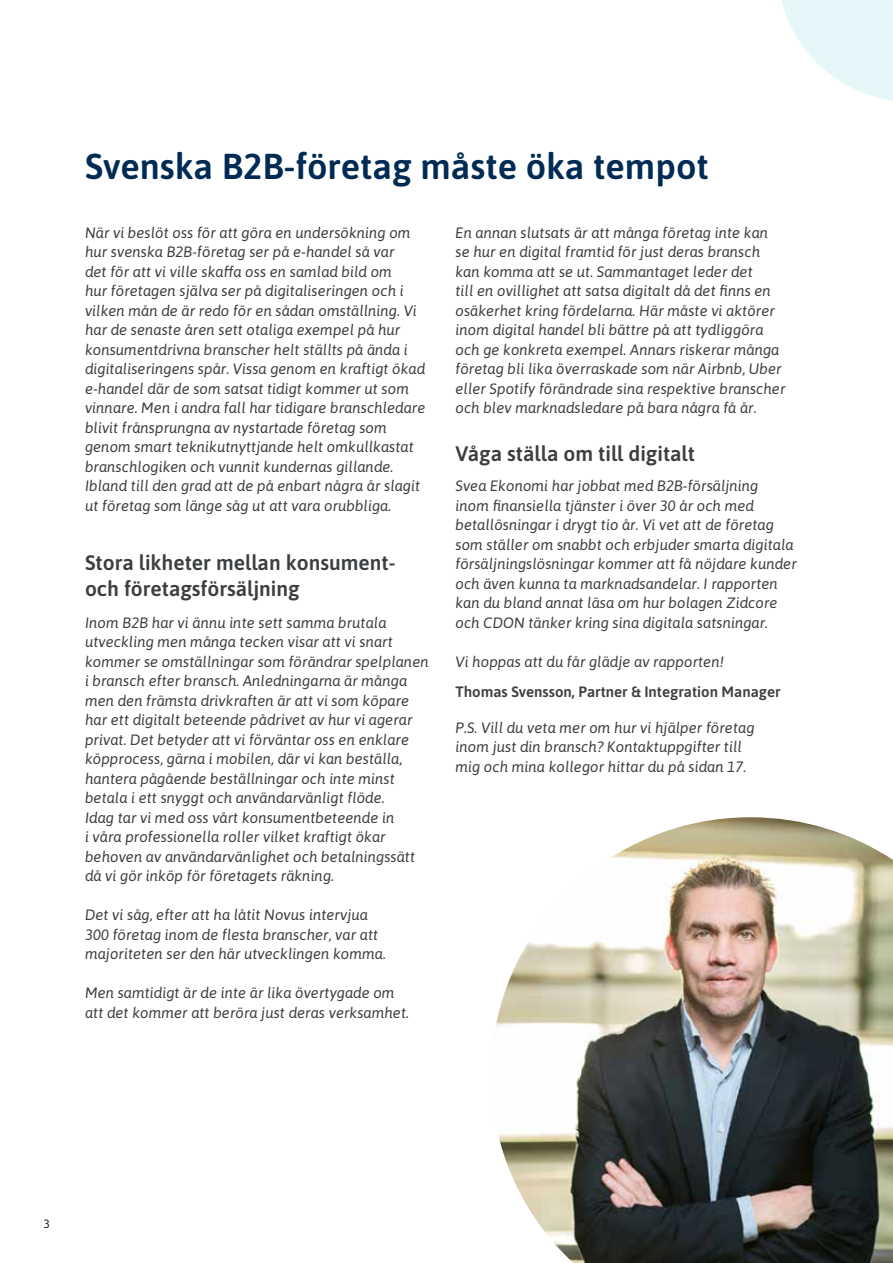
<style>
.page{position:relative;width:893px;height:1263px;background:#fff}
.page>*{position:absolute;margin:0;border:0;box-sizing:border-box;transform-origin:0 0}
.t1{font:600 36px "Asap";color:#002b54}
.t2{font:600 21px/25.2px "Asap";color:#3c3f41}
.t3{font:italic 15px/19.5px "Asap";color:#3c3f41}
.t4{font:600 15px "Asap";color:#3c3f41}
.t5{font:12px "Asap";color:#231f20}
</style>
<div class="page">
<img style="left:496px;top:817px;width:397px;height:446px">
<svg style="left:782px;top:0;width:111px;height:101px"></svg>
<h1 class="t1" style="left:85px;top:141px;width:625px">Svenska B2B-företag måste öka tempot</h1>
<p class="t3" style="left:85px;top:222px;width:342px">När vi beslöt oss för att göra en undersökning om hur svenska B2B-företag ser på e-handel så var<br>det för att vi ville skaffa oss en samlad bild om<br>hur företagen själva ser på digitaliseringen och i vilken mån de är redo för en sådan omställning. Vi har de senaste åren sett otaliga exempel på hur konsumentdrivna branscher helt ställts på ända i digitaliseringens spår. Vissa genom en kraftigt ökad e-handel där de som satsat tidigt kommer ut som vinnare. Men i andra fall har tidigare branschledare blivit frånsprungna av nystartade företag som genom smart teknikutnyttjande helt omkullkastat branschlogiken och vunnit kundernas gillande.<br>Ibland till den grad att de på enbart några år slagit ut företag som länge såg ut att vara orubbliga.</p>
<h2 class="t2" style="left:85px;top:549px;width:312px">Stora likheter mellan konsument&shy;och företagsförsäljning</h2>
<p class="t3" style="left:85px;top:612px;width:345px">Inom B2B har vi ännu inte sett samma brutala utveckling men många tecken visar att vi snart kommer se omställningar som förändrar spelplanen i bransch efter bransch. Anledningarna är många men den främsta drivkraften är att vi som köpare har ett digitalt beteende pådrivet av hur vi agerar privat. Det betyder att vi förväntar oss en enklare köpprocess, gärna i mobilen, där vi kan beställa, hantera pågående beställningar och inte minst betala i ett snyggt och användarvänligt flöde.<br>Idag tar vi med oss vårt konsumentbeteende in<br>i våra professionella roller vilket kraftigt ökar behoven av användarvänlighet och betalningssätt då vi gör inköp för företagets räkning.</p>
<p class="t3" style="left:85px;top:904px;width:302px">Det vi såg, efter att ha låtit Novus intervjua<br>300 företag inom de flesta branscher, var att majoriteten ser den här utvecklingen komma.</p>
<p class="t3" style="left:85px;top:982px;width:326px">Men samtidigt är de inte är lika övertygade om att det kommer att beröra just deras verksamhet.</p>
<p class="t3" style="left:455px;top:222px;width:332px">En annan slutsats är att många företag inte kan se hur en digital framtid för just deras bransch kan komma att se ut. Sammantaget leder det<br>till en ovillighet att satsa digitalt då det finns en osäkerhet kring fördelarna. Här måste vi aktörer inom digital handel bli bättre på att tydliggöra och ge konkreta exempel. Annars riskerar många företag bli lika överraskade som när Airbnb, Uber eller Spotify förändrade sina respektive branscher och blev marknadsledare på bara några få år.</p>
<h2 class="t2" style="left:455px;top:440px;width:241px">Våga ställa om till digitalt</h2>
<p class="t3" style="left:455px;top:475px;width:343px">Svea Ekonomi har jobbat med B2B-försäljning<br>inom finansiella tjänster i över 30 år och med betallösningar i drygt tio år. Vi vet att de företag som ställer om snabbt och erbjuder smarta digitala försäljningslösningar kommer att få nöjdare kunder och även kunna ta marknadsandelar. I rapporten kan du bland annat läsa om hur bolagen Zidcore och CDON tänker kring sina digitala satsningar.</p>
<p class="t3" style="left:455px;top:651px;width:270px">Vi hoppas att du får glädje av rapporten!</p>
<p class="t4" style="left:455px;top:681px;width:327px">Thomas Svensson, Partner &amp; Integration Manager</p>
<p class="t3" style="left:455px;top:717px;width:301px">P.S. Vill du veta mer om hur vi hjälper företag inom just din bransch? Kontaktuppgifter till mig och mina kollegor hittar du på sidan 17.</p>
<p class="t5" style="left:43px;top:1216px;width:8px">3</p>
</div>
